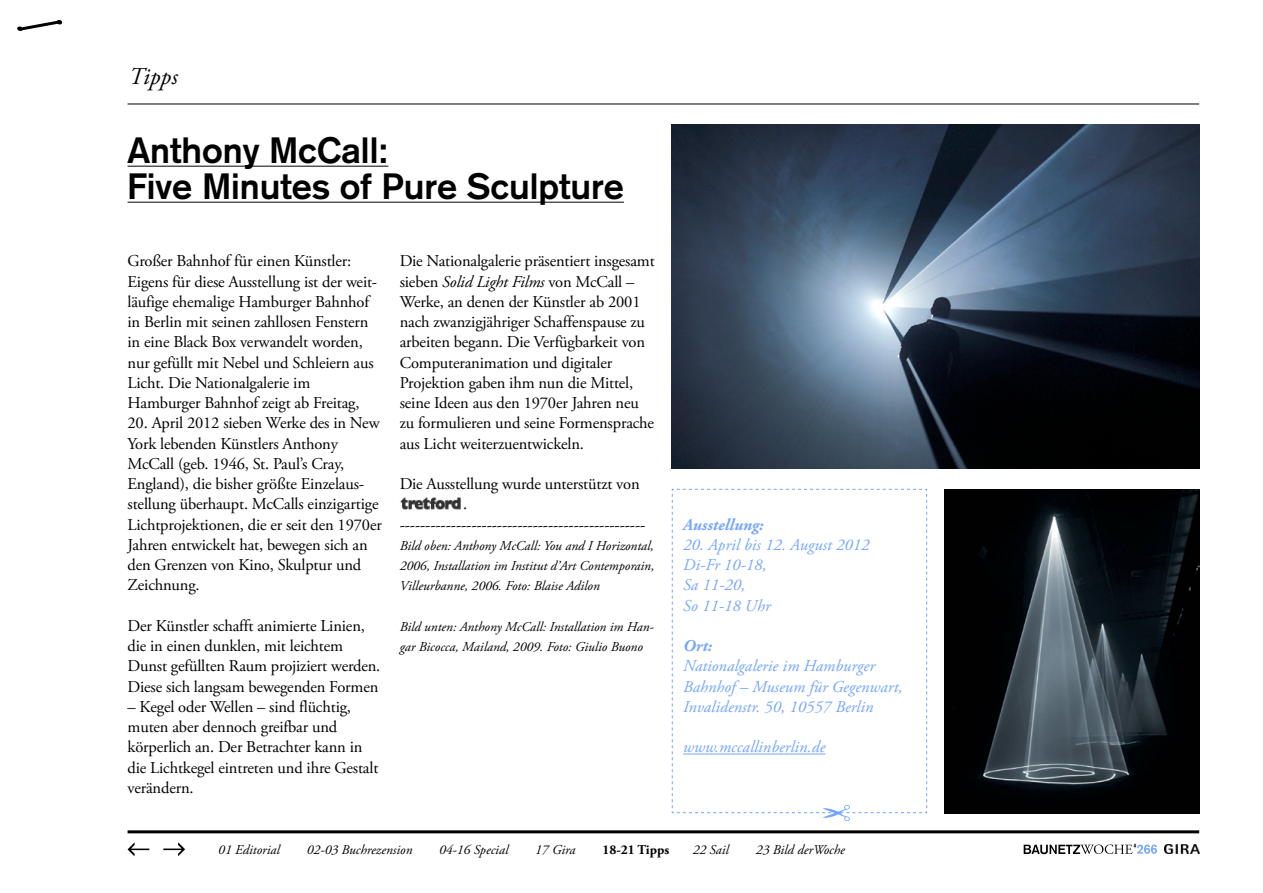
<style>
.page{position:relative;width:1263px;height:893px;background:#fff}
.page>*{position:absolute;margin:0;border:0;box-sizing:border-box;transform-origin:0 0}
.t1{font:700 36px/36px "Akzidenz Grotesk";color:#000}
.t2{font:italic 24px "Adobe Garamond Pro";color:#000}
.t3{font:16.5px/20.2px "Adobe Garamond Pro";letter-spacing:-.01em;color:#000}
.t4{font:italic 16.5px/20.2px "Adobe Garamond Pro";letter-spacing:.005em;color:#74a5fd}
.t5{font:italic 700 16.5px "Adobe Garamond Pro";letter-spacing:.005em;color:#74a5fd}
.t6{font:italic 13.5px/20.2px "Adobe Garamond Pro";color:#000;text-align:justify}
.t7{font:700 13.5px "Adobe Garamond Pro";color:#000}
.s1{font-style:italic}
</style>
<div class="page">
<hr style="left:128px;top:830px;width:1071px;height:3px;background:#000">
<svg style="left:128px;top:842px;width:21px;height:14px"></svg>
<svg style="left:163px;top:842px;width:22px;height:14px"></svg>
<svg style="left:17px;top:20px;width:46px;height:11px"></svg>
<svg style="left:1024px;top:844px;width:133px;height:10px"></svg>
<img style="left:1164px;top:845px;width:35px;height:9px">
<img style="left:944px;top:489px;width:255px;height:324px">
<img style="left:672px;top:125px;width:527px;height:344px">
<hr style="left:128px;top:166px;width:260px;height:1px;background:#000">
<hr style="left:128px;top:202px;width:496px;height:1px;background:#000">
<hr style="left:128px;top:104px;width:1071px;height:1px;background:#000">
<svg style="left:672px;top:489px;width:255px;height:332px"></svg>
<img style="left:400px;top:497px;width:61px;height:13px">
<h2 class="t2" style="left:129px;top:62px;width:50px">Tipps</h2>
<h1 class="t1" style="left:128px;top:132px;width:498px">Anthony McCall:<br>Five Minutes of Pure Sculpture</h1>
<p class="t3" style="left:128px;top:252px;width:251px">Großer Bahnhof für einen Künstler:<br>Eigens für diese Ausstellung ist der weit&shy;läufige ehemalige Hamburger Bahnhof in Berlin mit seinen zahllosen Fenstern in eine Black Box verwandelt worden, nur gefüllt mit Nebel und Schleiern aus Licht. Die Nationalgalerie im Hamburger Bahnhof zeigt ab Freitag,</p>
<p class="t3" style="left:128px;top:413px;width:256px">20. April 2012 sieben Werke des in New York lebenden Künstlers Anthony McCall (geb. 1946, St. Paul’s Cray, England), die bisher größte Einzelaus&shy;stellung überhaupt. McCalls einzigartige Lichtprojektionen, die er seit den 1970er Jahren entwickelt hat, bewegen sich an den Grenzen von Kino, Skulptur und Zeichnung.</p>
<p class="t3" style="left:128px;top:616px;width:254px">Der Künstler schafft animierte Linien, die in einen dunklen, mit leichtem Dunst gefüllten Raum projiziert werden.<br>Diese sich langsam bewegenden Formen</p>
<p class="t3" style="left:128px;top:697px;width:252px">– Kegel oder Wellen – sind flüchtig, muten aber dennoch greifbar und körperlich an. Der Betrachter kann in die Lichtkegel eintreten und ihre Gestalt verändern.</p>
<p class="t3" style="left:400px;top:252px;width:257px">Die Nationalgalerie präsentiert insgesamt sieben <span class="s1">Solid Light Films</span> von McCall – Werke, an denen der Künstler ab 2001 nach zwanzigjähriger Schaffenspause zu arbeiten begann. Die Verfügbarkeit von Computeranimation und digitaler Projektion gaben ihm nun die Mittel, seine Ideen aus den 1970er Jahren neu zu formulieren und seine Formensprache aus Licht weiterzuentwickeln.</p>
<p class="t3" style="left:400px;top:474px;width:241px">Die Ausstellung wurde unterstützt von</p>
<p class="t3" style="left:463px;top:494px;width:6px">.</p>
<p class="t3" style="left:400px;top:515px;width:247px">------------------------------------------------</p>
<p class="t6" style="left:400px;top:536px;width:256px">Bild oben: Anthony McCall: You and I Horizontal, 2006, Installation im Institut d’Art Contemporain, Villeurbanne, 2006. Foto: Blaise Adilon</p>
<p class="t6" style="left:400px;top:617px;width:256px">Bild unten: Anthony McCall: Installation im Han&shy;gar Bicocca, Mailand, 2009. Foto: Giulio Buono</p>
<p class="t5" style="left:683px;top:515px;width:82px">Ausstellung:</p>
<p class="t4" style="left:683px;top:535px;width:188px">20. April bis 12. August 2012<br>Di-Fr 10-18,<br>Sa 11-20,<br>So 11-18 Uhr</p>
<p class="t5" style="left:683px;top:636px;width:30px">Ort:</p>
<p class="t4" style="left:683px;top:656px;width:221px">Nationalgalerie im Hamburger<br>Bahnhof – Museum für Gegenwart,<br>Invalidenstr. 50, 10557 Berlin</p>
<p class="t4" style="left:683px;top:737px;width:144px">www.mccallinberlin.de</p>
<p class="t6" style="left:218px;top:839px;width:63px">01 Editorial</p>
<p class="t6" style="left:307px;top:839px;width:107px">02-03 Buchrezension</p>
<p class="t6" style="left:439px;top:839px;width:71px">04-16 Special</p>
<p class="t6" style="left:535px;top:839px;width:42px">17 Gira</p>
<p class="t7" style="left:602px;top:841px;width:68px">18-21 Tipps</p>
<p class="t6" style="left:693px;top:839px;width:38px">22 Sail</p>
<p class="t6" style="left:756px;top:839px;width:91px">23 Bild derWoche</p>
</div>
